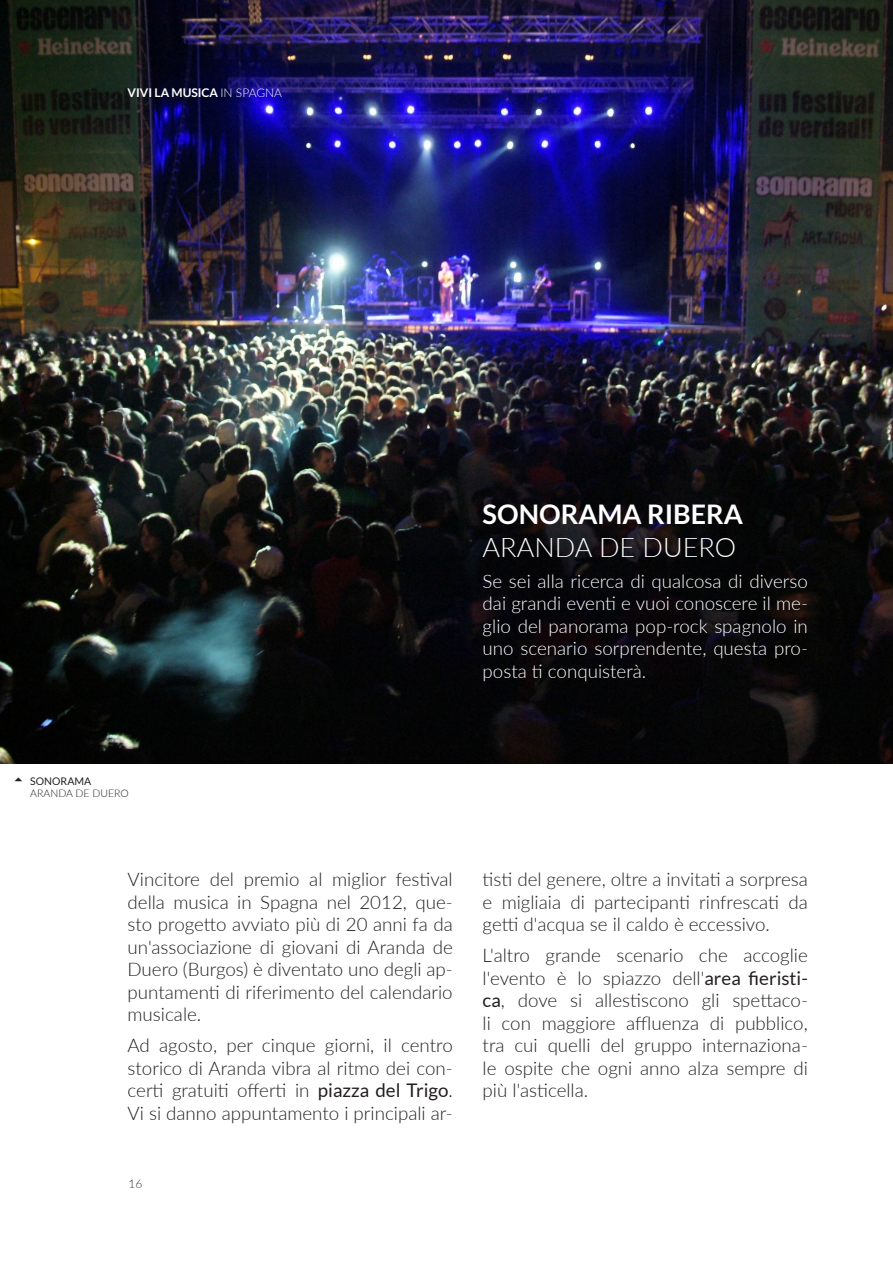
<style>
.page{position:relative;width:893px;height:1263px;background:#fff}
.page>*{position:absolute;margin:0;border:0;box-sizing:border-box;transform-origin:0 0}
.t1{font:700 27px/33px "Lato";color:#fff}
.Body{font:300 18.75px/22.5px "Lato";color:#231f20;text-align:justify}
.Body-2{font:300 18.75px/22.5px "Lato";color:#fff;text-align:justify}
.t2{font:700 12px "Lato";color:#fff}
.t3{font:300 12px "Lato";color:#353534}
.SUBPIE_ARRIBA{font:300 10.5px "Lato";color:#231f20}
.t4{font:10.5px "Lato";color:#231f20}
.s1{font-weight:300}
.s2{font-weight:400}
</style>
<div class="page">
<img style="left:0;top:0;width:893px;height:763px">
<p class="t2" style="left:128px;top:86px;width:156px">VIVI LA MUSICA <span class="s1">IN SPAGNA</span></p>
<h2 class="t1" style="left:483px;top:497px;width:262px">SONORAMA RIBERA<br><span class="s1">ARANDA DE DUERO</span></h2>
<p class="Body-2" style="left:483px;top:569px;width:327px">Se sei alla ricerca di qualcosa di diverso dai grandi eventi e vuoi conoscere il me&shy;glio del panorama pop-rock spagnolo in uno scenario sorprendente, questa pro&shy;posta ti conquisterà.</p>
<p class="t4" style="left:30px;top:775px;width:62px">SONORAMA</p>
<p class="SUBPIE_ARRIBA" style="left:30px;top:786px;width:100px">ARANDA DE DUERO</p>
<p class="Body" style="left:128px;top:867px;width:327px">Vincitore del premio al miglior festival della musica in Spagna nel 2012, que&shy;sto progetto avviato più di 20 anni fa da un'associazione di giovani di Aranda de Duero (Burgos) è diventato uno degli ap&shy;puntamenti di riferimento del calendario musicale.</p>
<p class="Body" style="left:128px;top:1033px;width:327px">Ad agosto, per cinque giorni, il centro storico di Aranda vibra al ritmo dei con&shy;certi gratuiti offerti in <span class="s2">piazza del Trigo</span>.<br>Vi si danno appuntamento i principali ar-</p>
<p class="t3" style="left:128px;top:1175px;width:15px">16</p>
<p class="Body" style="left:483px;top:867px;width:327px">tisti del genere, oltre a invitati a sorpresa e migliaia di partecipanti rinfrescati da getti d'acqua se il caldo è eccessivo.</p>
<p class="Body" style="left:483px;top:943px;width:327px">L'altro grande scenario che accoglie l'evento è lo spiazzo dell'<span class="s2">area fieristi&shy;ca</span>, dove si allestiscono gli spettaco&shy;li con maggiore affluenza di pubblico, tra cui quelli del gruppo internaziona&shy;le ospite che ogni anno alza sempre di più l'asticella.</p>
</div>
